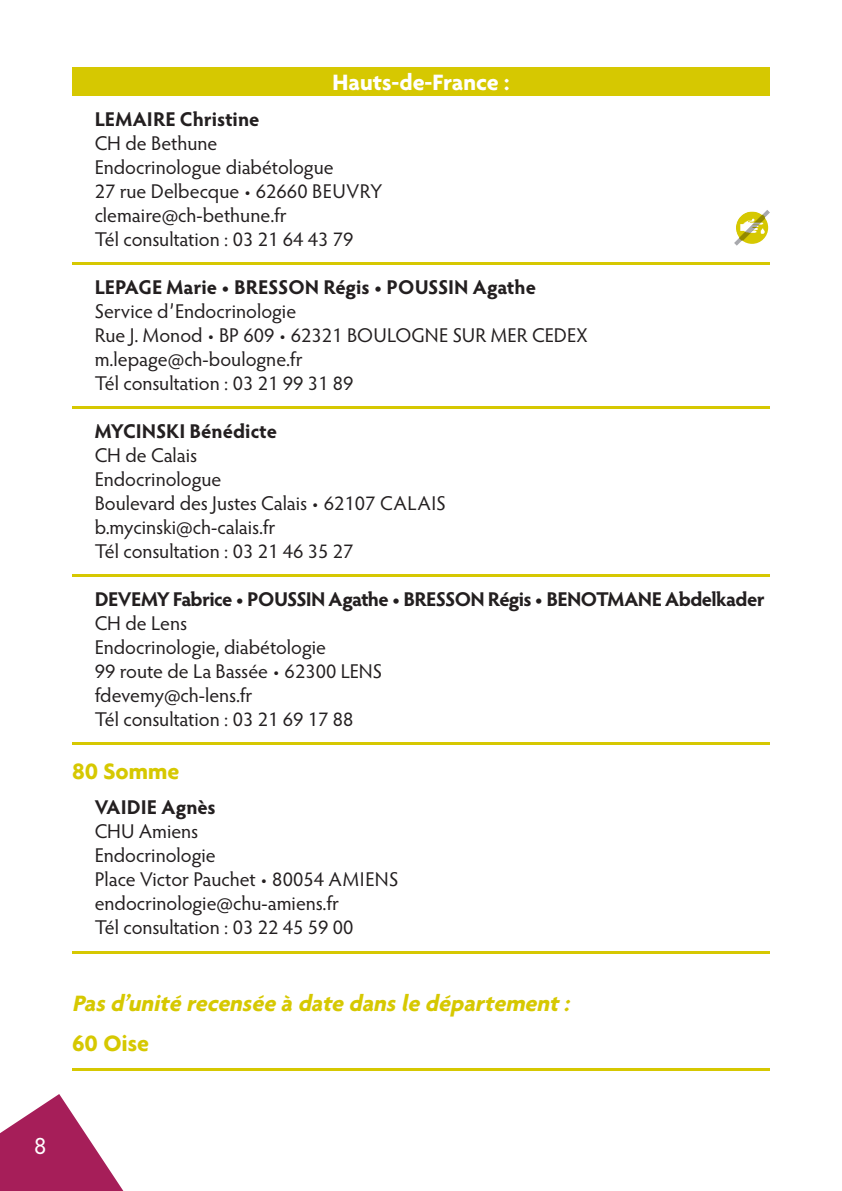
<style>
.page{position:relative;width:842px;height:1191px;background:#fff}
.page>*{position:absolute;margin:0;border:0;box-sizing:border-box;transform-origin:0 0}
.t1{font:italic 700 24px "Agenda";color:#d6c801}
.t2{font:700 24px "Agenda";color:#fff}
.t3{font:700 24px "Agenda";color:#d6c801}
.t4{font:24px "Hypatia Sans Pro";color:#fff}
.t5{font:20px/24px "Hypatia Sans Pro";color:#231f20}
.t6{font:700 20px "Hypatia Sans Pro";letter-spacing:-.015em;color:#231f20}
.t7{font:700 20px "Hypatia Sans Pro";letter-spacing:.005em;color:#231f20}
</style>
<div class="page">
<svg style="left:0;top:1094px;width:123px;height:97px"></svg>
<div style="left:72px;top:68px;width:698px;height:28px;background:#d6c801"></div>
<hr style="left:72px;top:263px;width:698px;height:2px;background:#d6c801">
<hr style="left:72px;top:407px;width:698px;height:2px;background:#d6c801">
<hr style="left:72px;top:575px;width:698px;height:2px;background:#d6c801">
<hr style="left:72px;top:743px;width:698px;height:2px;background:#d6c801">
<hr style="left:72px;top:951px;width:698px;height:2px;background:#d6c801">
<hr style="left:72px;top:1068px;width:698px;height:2px;background:#d6c801">
<img style="left:734px;top:210px;width:36px;height:36px">
<p class="t2" style="left:333px;top:68px;width:178px">Hauts-de-France :</p>
<p class="t6" style="left:95px;top:105px;width:166px">LEMAIRE Christine</p>
<p class="t5" style="left:95px;top:130px;width:289px">CH de Bethune<br>Endocrinologue diabétologue<br>27 rue Delbecque • 62660 BEUVRY clemaire@ch-bethune.fr<br>Tél consultation : 03 21 64 43 79</p>
<p class="t6" style="left:95px;top:273px;width:443px">LEPAGE Marie • BRESSON Régis • POUSSIN Agathe</p>
<p class="t5" style="left:95px;top:298px;width:494px">Service d’Endocrinologie<br>Rue J. Monod • BP 609 • 62321 BOULOGNE SUR MER CEDEX m.lepage@ch-boulogne.fr<br>Tél consultation : 03 21 99 31 89</p>
<p class="t6" style="left:95px;top:417px;width:184px">MYCINSKI Bénédicte</p>
<p class="t5" style="left:95px;top:442px;width:353px">CH de Calais<br>Endocrinologue<br>Boulevard des Justes Calais • 62107 CALAIS b.mycinski@ch-calais.fr<br>Tél consultation : 03 21 46 35 27</p>
<p class="t6" style="left:95px;top:585px;width:671px">DEVEMY Fabrice • POUSSIN Agathe • BRESSON Régis • BENOTMANE Abdelkader</p>
<p class="t5" style="left:95px;top:610px;width:289px">CH de Lens<br>Endocrinologie, diabétologie<br>99 route de La Bassée • 62300 LENS fdevemy@ch-lens.fr<br>Tél consultation : 03 21 69 17 88</p>
<p class="t3" style="left:72px;top:756px;width:109px">80 Somme</p>
<p class="t7" style="left:95px;top:793px;width:123px">VAIDIE Agnès</p>
<p class="t5" style="left:95px;top:818px;width:305px">CHU Amiens<br>Endocrinologie<br>Place Victor Pauchet • 80054 AMIENS endocrinologie@chu-amiens.fr<br>Tél consultation : 03 22 45 59 00</p>
<p class="t1" style="left:72px;top:988px;width:504px">Pasd’unité recensée à date dansle département:</p>
<p class="t3" style="left:72px;top:1028px;width:79px">60 Oise</p>
<p class="t4" style="left:34px;top:1129px;width:14px">8</p>
</div>
